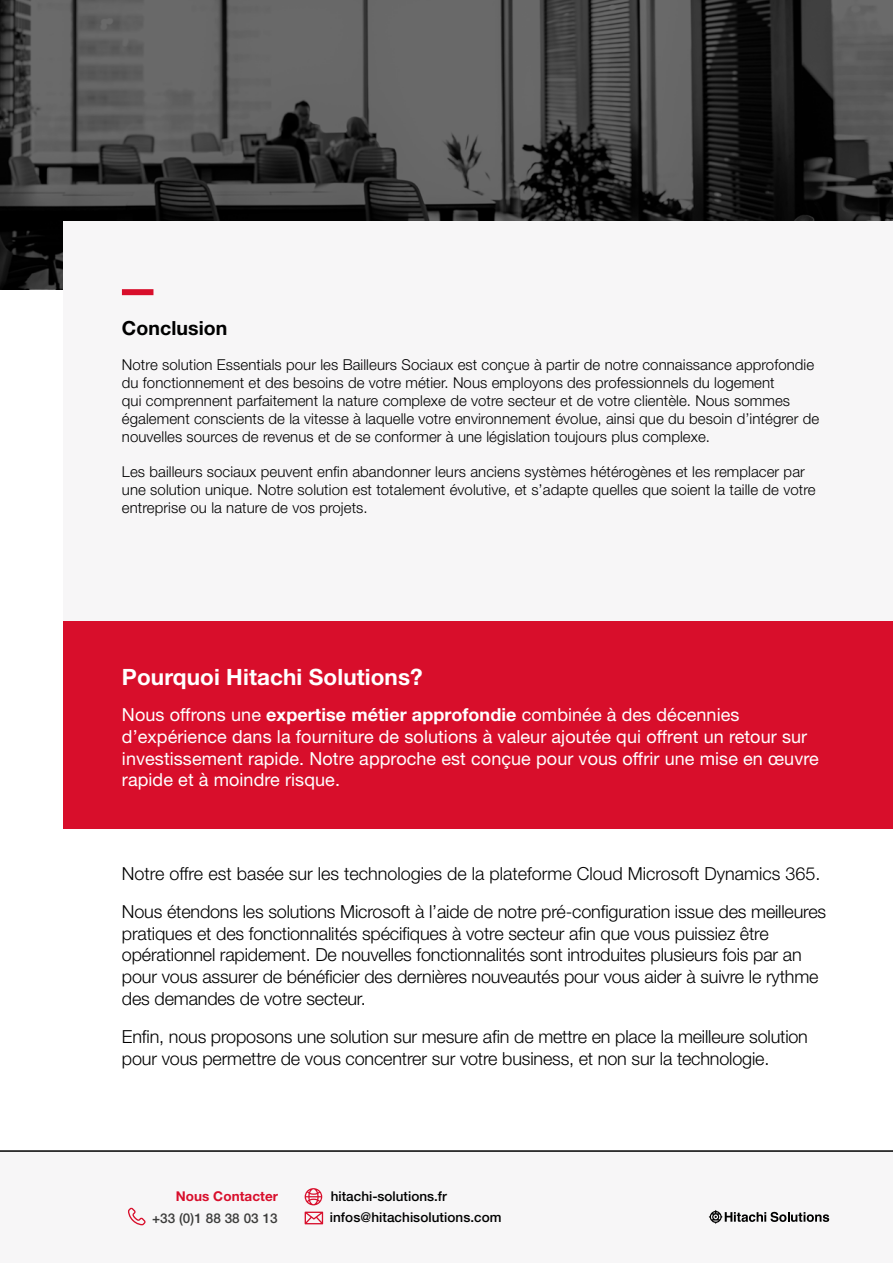
<style>
.page{position:relative;width:893px;height:1263px;background:#fff}
.page>*{position:absolute;margin:0;border:0;box-sizing:border-box;transform-origin:0 0}
.t1{font:700 22.5px "Helvetica Neue LT Std";letter-spacing:.005em;color:#fff}
.t2{font:700 19.5px "Helvetica Neue LT Std";letter-spacing:.005em;color:#000}
.t3{font:300 18px/21.6px "Helvetica Neue LT Std";letter-spacing:-.01em;color:#000}
.t4{font:18px/21.6px "Helvetica Neue LT Std";letter-spacing:.005em;color:#fff}
.t5{font:300 15px/18px "Helvetica Neue LT Std";letter-spacing:.005em;color:#000}
.t6{font:500 13.5px "Helvetica Neue LT Std";letter-spacing:.005em;color:#000}
.t7{font:500 13.5px "Helvetica Neue LT Std";letter-spacing:.005em;color:#3c3c3b}
.t8{font:700 13.5px "Helvetica Neue LT Std";letter-spacing:.005em;color:#d80e2b}
.s1{font-weight:700}
</style>
<div class="page">
<div style="left:0;top:1151px;width:893px;height:112px;background:#f7f6f7"></div>
<svg style="left:0;top:0;width:893px;height:289px;background:#434343"></svg>
<svg style="left:709px;top:1210px;width:120px;height:14px"></svg>
<div style="left:64px;top:221px;width:829px;height:400px;background:#f7f6f7"></div>
<svg style="left:305px;top:1211px;width:18px;height:13px"></svg>
<svg style="left:128px;top:1207px;width:18px;height:18px"></svg>
<svg style="left:305px;top:1188px;width:17px;height:17px"></svg>
<hr style="left:0;top:1150px;width:893px;height:2px;background:#000">
<div style="left:122px;top:289px;width:31px;height:6px;background:#d80e2b"></div>
<div style="left:64px;top:621px;width:829px;height:207px;background:#d80e2b"></div>
<h2 class="t2" style="left:122px;top:316px;width:107px">Conclusion</h2>
<p class="t5" style="left:122px;top:356px;width:699px">Notre solution Essentials pour les Bailleurs Sociaux est conçue à partir de notre connaissance approfondie du fonctionnement et des besoins de votre métier. Nous employons des professionnels du logement<br>qui comprennent parfaitement la nature complexe de votre secteur et de votre clientèle. Nous sommes également conscients de la vitesse à laquelle votre environnement évolue, ainsi que du besoin d’intégrer de nouvelles sources de revenus et de se conformer à une législation toujours plus complexe.</p>
<p class="t5" style="left:122px;top:463px;width:695px">Les bailleurs sociaux peuvent enfin abandonner leurs anciens systèmes hétérogènes et les remplacer par une solution unique. Notre solution est totalement évolutive, et s’adapte quelles que soient la taille de votre entreprise ou la nature de vos projets.</p>
<h1 class="t1" style="left:122px;top:663px;width:302px">Pourquoi Hitachi Solutions?</h1>
<p class="t4" style="left:122px;top:704px;width:698px">Nous offrons une <span class="s1">expertise métier approfondie</span> combinée à des décennies d’expérience dans la fourniture de solutions à valeur ajoutée qui offrent un retour sur investissement rapide. Notre approche est conçue pour vous offrir une mise en œuvre rapide et à moindre risque.</p>
<p class="t3" style="left:122px;top:853px;width:706px;line-height:38.5px">Notre offre est basée sur les technologies de la plateforme Cloud Microsoft Dynamics 365.<br>Nous étendons les solutions Microsoft à l’aide de notre pré-configuration issue des meilleures</p>
<p class="t3" style="left:122px;top:922px;width:698px">pratiques et des fonctionnalités spécifiques à votre secteur afin que vous puissiez être opérationnel rapidement. De nouvelles fonctionnalités sont introduites plusieurs fois par an pour vous assurer de bénéficier des dernières nouveautés pour vous aider à suivre le rythme des demandes de votre secteur.</p>
<p class="t3" style="left:122px;top:1025px;width:687px">Enfin, nous proposons une solution sur mesure afin de mettre en place la meilleure solution pour vous permettre de vous concentrer sur votre business, et non sur la technologie.</p>
<p class="t8" style="left:176px;top:1188px;width:104px">Nous Contacter</p>
<p class="t7" style="left:152px;top:1210px;width:127px">+33 (0)1 88 38 03 13</p>
<p class="t6" style="left:330px;top:1209px;width:173px">infos@hitachisolutions.com</p>
<p class="t6" style="left:331px;top:1188px;width:118px">hitachi-solutions.fr</p>
</div>
